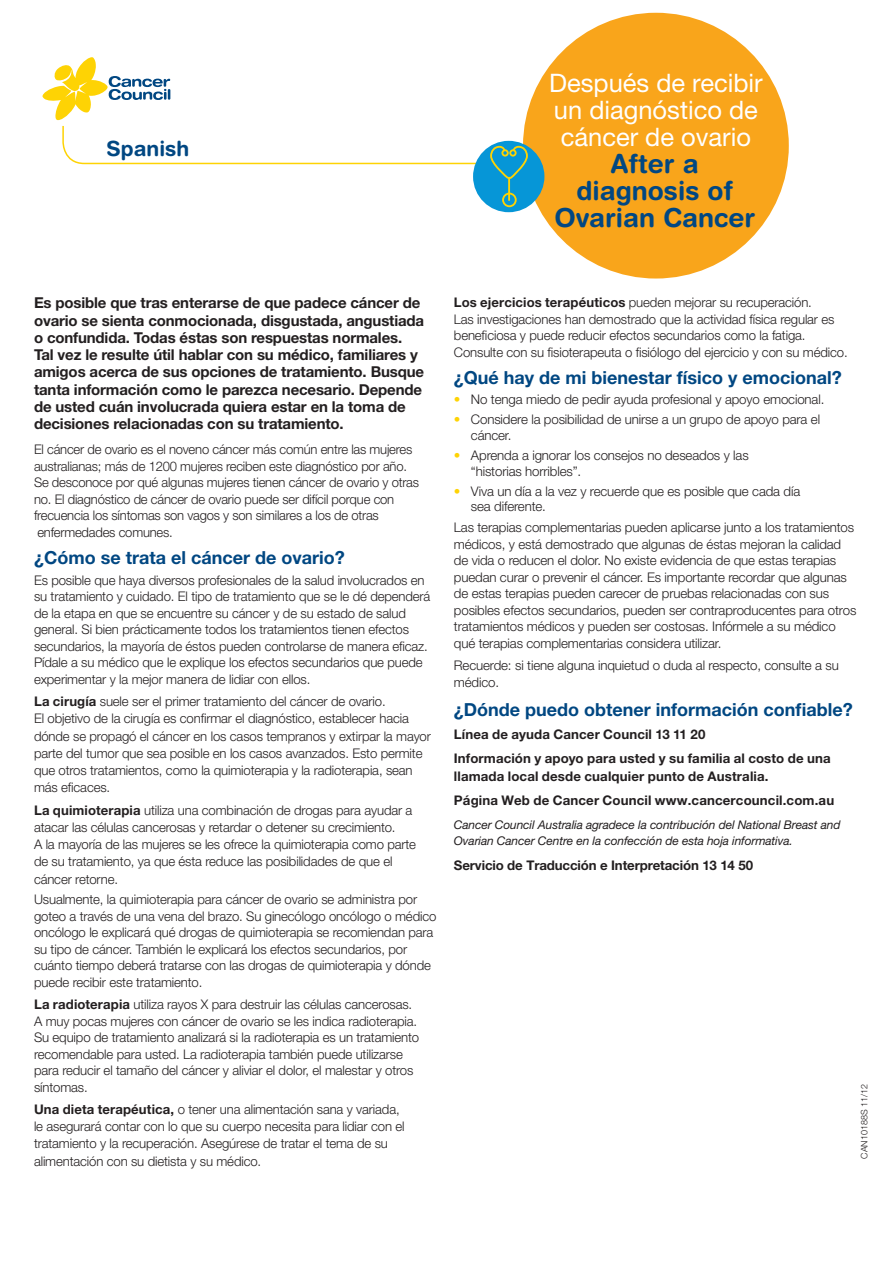
<style>
.page{position:relative;width:893px;height:1263px;background:#fff}
.page>*{position:absolute;margin:0;border:0;box-sizing:border-box;transform-origin:0 0}
.t1{font:700 26.25px/27px "Helvetica Rounded LT Std";color:#014782;text-align:center}
.t2{font:25.5px/27px "Helvetica Neue LT Std";color:#fff}
.t3{font:700 21px "Helvetica Rounded LT Std";color:#014782}
.t4{font:700 18px "Helvetica Neue LT Std";color:#014782}
.t5{font:700 15px/17.2px "Helvetica Neue LT Std";letter-spacing:-.01em;color:#231f20}
.t6{font:300 13.35px/16.5px "Helvetica Neue LT Std";letter-spacing:-.01em;color:#231f20}
.t7{font:700 13.35px/24.3px "Helvetica Neue LT Std";letter-spacing:.01em;color:#231f20}
.t8{font:700 13.35px "Helvetica Neue LT Std";letter-spacing:-.01em;color:#231f20}
.t9{font:italic 12px/16.5px "Helvetica Neue LT Std";letter-spacing:-.01em;color:#231f20}
.t10{font:300 9px "Helvetica Neue LT Std";color:#231f20}
.s1{font-weight:700}
.s2{color:#fed304}
</style>
<div class="page">
<div style="left:523px;top:13px;width:266px;height:266px;background:#f9a51b;border-radius:50%"></div>
<div style="left:473px;top:141px;width:72px;height:71px;background:#0696d7;border-radius:50%"></div>
<div style="left:502px;top:193px;width:15px;height:14px;border:2px solid #fed304;border-radius:50%"></div>
<svg style="left:43px;top:57px;width:490px;height:123px"></svg>
<div style="left:501px;top:149px;width:8px;height:8px;border:2px solid #fed304;border-radius:50%"></div>
<hr style="left:508px;top:178px;width:2px;height:22px;background:#fed304">
<h3 class="t3" style="left:106px;top:136px;width:84px">Spanish</h3>
<h2 class="t2" style="left:549px;top:69px;width:215px">Después de recibir un diagnóstico de cáncer de ovario</h2>
<h1 class="t1" style="left:555px;top:150px;width:202px">After a diagnosis of<br>Ovarian Cancer</h1>
<p class="t5" style="left:34px;top:294px;width:392px">Es posible que tras enterarse de que padece cáncer de ovario se sienta conmocionada, disgustada, angustiada o confundida. Todas éstas son respuestas normales.<br>Tal vez le resulte útil hablar con su médico, familiares y amigos acerca de sus opciones de tratamiento. Busque tanta información como le parezca necesario. Depende de usted cuán involucrada quiera estar en la toma de decisiones relacionadas con su tratamiento.</p>
<p class="t6" style="left:34px;top:441px;width:387px">El cáncer de ovario es el noveno cáncer más común entre las mujeres australianas; más de 1200 mujeres reciben este diagnóstico por año.<br>Se desconoce por qué algunas mujeres tienen cáncer de ovario y otras no. El diagnóstico de cáncer de ovario puede ser difícil porque con frecuencia los síntomas son vagos y son similares a los de otras enfermedades comunes.</p>
<h3 class="t4" style="left:34px;top:546px;width:312px">¿Cómo se trata el cáncer de ovario?</h3>
<p class="t6" style="left:34px;top:571px;width:398px">Es posible que haya diversos profesionales de la salud involucrados en su tratamiento y cuidado. El tipo de tratamiento que se le dé dependerá de la etapa en que se encuentre su cáncer y de su estado de salud general. Si bien prácticamente todos los tratamientos tienen efectos secundarios, la mayoría de éstos pueden controlarse de manera eficaz.<br>Pídale a su médico que le explique los efectos secundarios que puede experimentar y la mejor manera de lidiar con ellos.</p>
<p class="t6" style="left:34px;top:692px;width:398px;line-height:17.2px"><span class="s1">La cirugía</span> suele ser el primer tratamiento del cáncer de ovario.<br>El objetivo de la cirugía es confirmar el diagnóstico, establecer hacia dónde se propagó el cáncer en los casos tempranos y extirpar la mayor parte del tumor que sea posible en los casos avanzados. Esto permite que otros tratamientos, como la quimioterapia y la radioterapia, sean más eficaces.</p>
<p class="t6" style="left:34px;top:801px;width:384px;line-height:17.2px"><span class="s1">La quimioterapia</span> utiliza una combinación de drogas para ayudar a atacar las células cancerosas y retardar o detener su crecimiento.<br>A la mayoría de las mujeres se les ofrece la quimioterapia como parte de su tratamiento, ya que ésta reduce las posibilidades de que el cáncer retorne.</p>
<p class="t6" style="left:34px;top:891px;width:404px">Usualmente, la quimioterapia para cáncer de ovario se administra por goteo a través de una vena del brazo. Su ginecólogo oncólogo o médico oncólogo le explicará qué drogas de quimioterapia se recomiendan para su tipo de cáncer. También le explicará los efectos secundarios, por cuánto tiempo deberá tratarse con las drogas de quimioterapia y dónde puede recibir este tratamiento.</p>
<p class="t6" style="left:34px;top:996px;width:387px"><span class="s1">La radioterapia</span> utiliza rayos X para destruir las células cancerosas.<br>A muy pocas mujeres con cáncer de ovario se les indica radioterapia.<br>Su equipo de tratamiento analizará si la radioterapia es un tratamiento recomendable para usted. La radioterapia también puede utilizarse para reducir el tamaño del cáncer y aliviar el dolor, el malestar y otros síntomas.</p>
<p class="t6" style="left:34px;top:1100px;width:372px;line-height:17.2px"><span class="s1">Una dieta terapéutica,</span> o tener una alimentación sana y variada, le asegurará contar con lo que su cuerpo necesita para lidiar con el tratamiento y la recuperación. Asegúrese de tratar el tema de su alimentación con su dietista y su médico.</p>
<p class="t6" style="left:454px;top:294px;width:395px"><span class="s1">Los ejercicios terapéuticos</span> pueden mejorar su recuperación.<br>Las investigaciones han demostrado que la actividad física regular es beneficiosa y puede reducir efectos secundarios como la fatiga.<br>Consulte con su fisioterapeuta o fisiólogo del ejercicio y con su médico.</p>
<h3 class="t4" style="left:454px;top:366px;width:389px">¿Qué hay de mi bienestar físico y emocional?</h3>
<p class="t6" style="left:454px;top:391px;width:372px"><span class="s2">•</span> No tenga miedo de pedir ayuda profesional y apoyo emocional.</p>
<p class="t6" style="left:471px;top:411px;width:351px;line-height:15.8px;text-indent:-17px"><span class="s2">•</span> Considere la posibilidad de unirse a un grupo de apoyo para el cáncer.</p>
<p class="t6" style="left:471px;top:447px;width:279px;line-height:15.8px;text-indent:-17px"><span class="s2">•</span> Aprenda a ignorar los consejos no deseados y las “historias horribles”.</p>
<p class="t6" style="left:471px;top:483px;width:331px;line-height:15.8px;text-indent:-17px"><span class="s2">•</span> Viva un día a la vez y recuerde que es posible que cada día sea diferente.</p>
<p class="t6" style="left:454px;top:519px;width:404px">Las terapias complementarias pueden aplicarse junto a los tratamientos médicos, y está demostrado que algunas de éstas mejoran la calidad de vida o reducen el dolor. No existe evidencia de que estas terapias puedan curar o prevenir el cáncer. Es importante recordar que algunas de estas terapias pueden carecer de pruebas relacionadas con sus posibles efectos secundarios, pueden ser contraproducentes para otros tratamientos médicos y pueden ser costosas. Infórmele a su médico qué terapias complementarias considera utilizar.</p>
<p class="t6" style="left:454px;top:657px;width:386px">Recuerde: si tiene alguna inquietud o duda al respecto, consulte a su médico.</p>
<h3 class="t4" style="left:454px;top:699px;width:400px">¿Dónde puedo obtener información confiable?</h3>
<p class="t7" style="left:454px;top:721px;width:378px">Línea de ayuda Cancer Council 13 11 20<br>Información y apoyo para usted y su familia al costo de una</p>
<p class="t7" style="left:454px;top:764px;width:382px">llamada local desde cualquier punto de Australia.<br>Página Web de Cancer Council www.cancercouncil.com.au</p>
<p class="t9" style="left:454px;top:816px;width:388px">Cancer Council Australia agradece la contribución del National Breast and<br>Ovarian Cancer Centre en la confección de esta hoja informativa.</p>
<p class="t8" style="left:454px;top:857px;width:301px">Servicio de Traducción e Interpretación 13 14 50</p>
<p class="t10" style="left:859px;top:1159px;width:76px;rotate:-90deg">CAN10188S 11/12</p>
</div>
